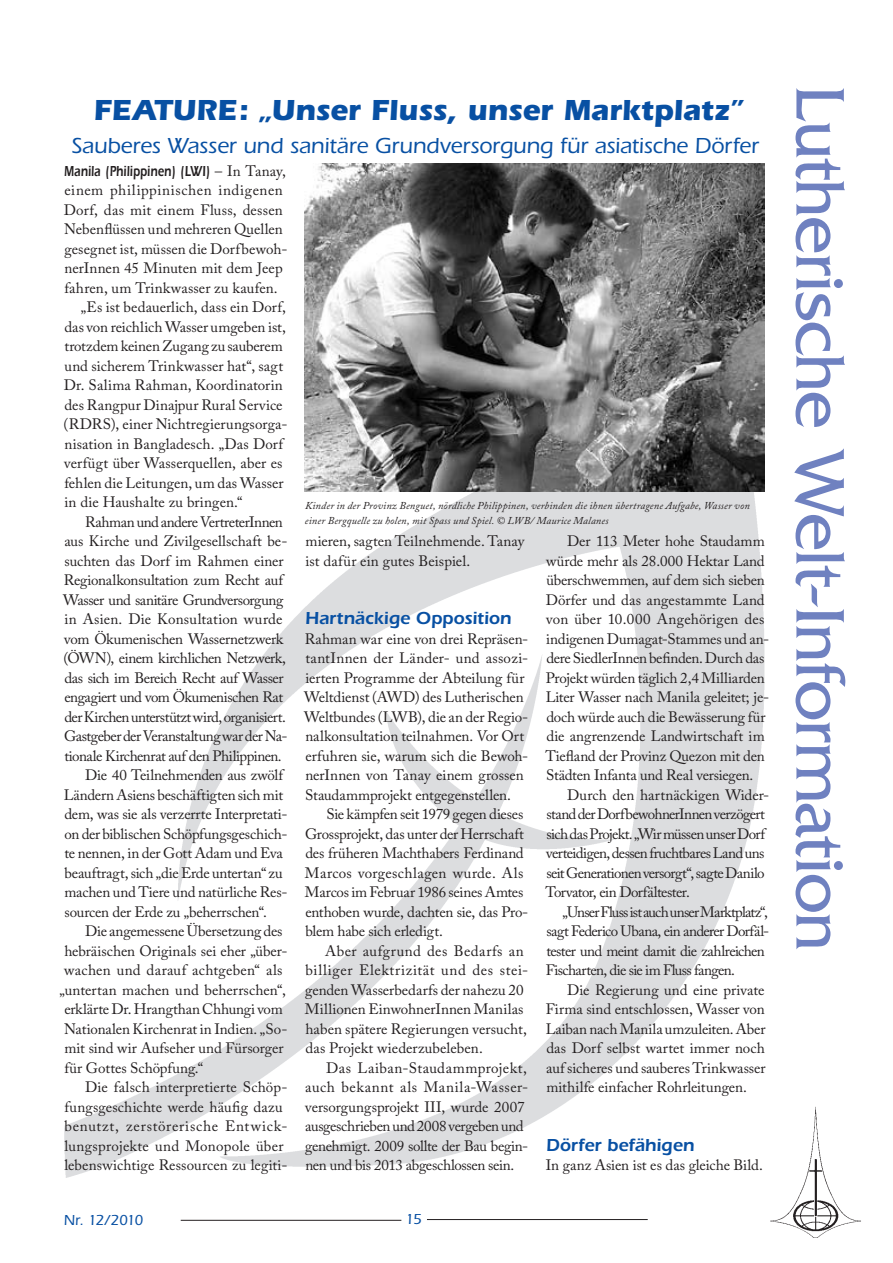
<style>
.page{position:relative;width:893px;height:1263px;background:#fff}
.page>*{position:absolute;margin:0;border:0;box-sizing:border-box;transform-origin:0 0}
.t1{font:72px "Friz Quadrata";letter-spacing:-.02em;color:#6f81c0}
.t2{font:700 30px "Itc Eras";letter-spacing:-.005em;color:#0850a3}
.t3{font:500 22.5px "Itc Eras";letter-spacing:-.005em;color:#0850a3}
.t4{font:600 18px "Itc Eras";color:#0850a3}
.t5{font:15px/19.5px "Adobe Caslon Pro";letter-spacing:-.005em;color:#231f20}
.t6{font:15px/19.5px "Adobe Caslon Pro";letter-spacing:-.04em;color:#231f20}
.t7{font:15px "Adobe Caslon Pro";letter-spacing:-.035em;color:#231f20}
.t8{font:15px/19.5px "Adobe Caslon Pro";letter-spacing:-.045em;color:#231f20}
.t9{font:15px "Adobe Caslon Pro";letter-spacing:.015em;color:#231f20}
.t10{font:600 15px "Itc Eras";letter-spacing:.005em;color:#231f20;scale:.75 1}
.t11{font:15px "Adobe Caslon Pro";letter-spacing:-.03em;color:#231f20}
.t12{font:15px "Adobe Caslon Pro";letter-spacing:.05em;color:#231f20}
.t13{font:15px "Adobe Caslon Pro";letter-spacing:.035em;color:#231f20}
.t14{font:15px "Adobe Caslon Pro";letter-spacing:.02em;color:#231f20}
.t15{font:500 15px "Itc Eras";letter-spacing:-.07em;color:#0850a3}
.t16{font:italic 10.5px/15px "Adobe Caslon Pro";letter-spacing:.015em;color:#231f20}
.s1{font-family:"Adobe Caslon Pro";font-weight:400}
</style>
<div class="page">
<hr style="left:181px;top:1220px;width:220px;height:1px;background:#231f20">
<hr style="left:427px;top:1219px;width:221px;height:1px;background:#231f20">
<img style="left:770px;top:1106px;width:91px;height:132px">
<img style="left:64px;top:403px;width:701px;height:775px">
<img style="left:304px;top:164px;width:460px;height:328px">
<h2 class="t2" style="left:94px;top:93px;width:651px">FEATURE: „Unser Fluss, unser Marktplatz”</h2>
<h3 class="t3" style="left:71px;top:133px;width:689px">Sauberes Wasser und sanitäre Grundversorgung für asiatische Dörfer</h3>
<p class="t10" style="left:64px;top:162px;width:297px">Manila (Philippinen) (LWI) <span class="s1">– In Tanay,</span></p>
<p class="t13" style="left:64px;top:181px;width:220px">einem philippinischen indigenen</p>
<p class="t9" style="left:64px;top:201px;width:220px">Dorf, das mit einem Fluss, dessen</p>
<p class="t5" style="left:64px;top:219px;width:220px">Nebenflüssen und mehreren Quellen</p>
<p class="t5" style="left:64px;top:239px;width:225px">gesegnet ist, müssen die Dorfbewoh-</p>
<p class="t5" style="left:64px;top:258px;width:220px">nerInnen 45 Minuten mit dem Jeep</p>
<p class="t5" style="left:64px;top:278px;width:215px">fahren, um Trinkwasser zu kaufen.</p>
<p class="t5" style="left:81px;top:297px;width:207px">„Es ist bedauerlich, dass ein Dorf,</p>
<p class="t5" style="left:64px;top:317px;width:223px">das von reichlich Wasser umgeben ist,</p>
<p class="t5" style="left:64px;top:336px;width:220px">trotzdem keinen Zugang zu sauberem</p>
<p class="t5" style="left:65px;top:356px;width:220px">und sicherem Trinkwasser hat“, sagt</p>
<p class="t5" style="left:64px;top:375px;width:220px">Dr. Salima Rahman, Koordinatorin</p>
<p class="t5" style="left:64px;top:395px;width:220px">des Rangpur Dinajpur Rural Service</p>
<p class="t5" style="left:64px;top:414px;width:225px">(RDRS), einer Nichtregierungsorga-</p>
<p class="t5" style="left:64px;top:434px;width:220px">nisation in Bangladesch. „Das Dorf</p>
<p class="t5" style="left:64px;top:453px;width:220px">verfügt über Wasserquellen, aber es</p>
<p class="t5" style="left:64px;top:473px;width:221px">fehlen die Leitungen, um das Wasser</p>
<p class="t5" style="left:64px;top:492px;width:180px">in die Haushalte zu bringen.“</p>
<p class="t7" style="left:85px;top:513px;width:199px">Rahman und andere VertreterInnen</p>
<p class="t5" style="left:64px;top:531px;width:225px">aus Kirche und Zivilgesellschaft be-</p>
<p class="t5" style="left:65px;top:551px;width:220px">suchten das Dorf im Rahmen einer</p>
<p class="t5" style="left:64px;top:570px;width:221px">Regionalkonsultation zum Recht auf</p>
<p class="t7" style="left:63px;top:591px;width:222px">Wasser und sanitäre Grundversorgung</p>
<p class="t5" style="left:64px;top:609px;width:220px">in Asien. Die Konsultation wurde</p>
<p class="t5" style="left:64px;top:629px;width:220px">vom Ökumenischen Wassernetzwerk</p>
<p class="t7" style="left:64px;top:649px;width:224px">(ÖWN), einem kirchlichen Netzwerk,</p>
<p class="t11" style="left:64px;top:669px;width:221px">das sich im Bereich Recht auf Wasser</p>
<p class="t7" style="left:64px;top:688px;width:220px">engagiert und vom Ökumenischen Rat</p>
<p class="t6" style="left:64px;top:707px;width:223px">der Kirchen unterstützt wird, organisiert.</p>
<p class="t7" style="left:64px;top:727px;width:225px">Gastgeber der Veranstaltung war der Na-</p>
<p class="t6" style="left:64px;top:746px;width:219px">tionale Kirchenrat auf den Philippinen.</p>
<p class="t5" style="left:85px;top:765px;width:199px">Die 40 Teilnehmenden aus zwölf</p>
<p class="t5" style="left:64px;top:785px;width:221px">Ländern Asiens beschäftigten sich mit</p>
<p class="t5" style="left:64px;top:804px;width:224px">dem, was sie als verzerrte Interpretati-</p>
<p class="t5" style="left:64px;top:824px;width:224px">on der biblischen Schöpfungsgeschich-</p>
<p class="t5" style="left:64px;top:843px;width:220px">te nennen, in der Gott Adam und Eva</p>
<p class="t5" style="left:65px;top:863px;width:220px">beauftragt, sich „die Erde untertan“ zu</p>
<p class="t5" style="left:64px;top:882px;width:224px">machen und Tiere und natürliche Res-</p>
<p class="t5" style="left:65px;top:902px;width:204px">sourcen der Erde zu „beherrschen“.</p>
<p class="t5" style="left:85px;top:921px;width:199px">Die angemessene Übersetzung des</p>
<p class="t5" style="left:64px;top:941px;width:224px">hebräischen Originals sei eher „über-</p>
<p class="t14" style="left:64px;top:961px;width:220px">wachen und darauf achtgeben“ als</p>
<p class="t5" style="left:59px;top:980px;width:228px">„untertan machen und beherrschen“,</p>
<p class="t5" style="left:64px;top:999px;width:220px">erklärte Dr. Hrangthan Chhungi vom</p>
<p class="t5" style="left:64px;top:1019px;width:225px">Nationalen Kirchenrat in Indien. „So-</p>
<p class="t5" style="left:64px;top:1038px;width:221px">mit sind wir Aufseher und Fürsorger</p>
<p class="t5" style="left:64px;top:1058px;width:140px">für Gottes Schöpfung.“</p>
<p class="t5" style="left:85px;top:1077px;width:204px">Die falsch interpretierte Schöp-</p>
<p class="t5" style="left:64px;top:1097px;width:220px">fungsgeschichte werde häufig dazu</p>
<p class="t12" style="left:65px;top:1117px;width:224px">benutzt, zerstörerische Entwick-</p>
<p class="t9" style="left:64px;top:1137px;width:221px">lungsprojekte und Monopole über</p>
<p class="t5" style="left:64px;top:1155px;width:224px">lebenswichtige Ressourcen zu legiti-</p>
<p class="t16" style="left:305px;top:498px;width:446px">Kinder in der Provinz Benguet, nördliche Philippinen, verbinden die ihnen übertragene Aufgabe, Wasser von einer Bergquelle zu holen, mit Spass und Spiel. © LWB/ Maurice Malanes</p>
<p class="t5" style="left:305px;top:531px;width:220px">mieren, sagten Teilnehmende. Tanay ist dafür ein gutes Beispiel.</p>
<p class="t5" style="left:545px;top:531px;width:225px;text-indent:22px">Der 113 Meter hohe Staudamm würde mehr als 28.000 Hektar Land überschwemmen, auf dem sich sieben Dörfer und das angestammte Land von über 10.000 Angehörigen des indigenen Dumagat-Stammes und an&shy;dere SiedlerInnen befinden. Durch das Projekt würden täglich 2,4 Milliarden Liter Wasser nach Manila geleitet; je&shy;doch würde auch die Bewässerung für die angrenzende Landwirtschaft im Tiefland der Provinz Quezon mit den Städten Infanta und Real versiegen.</p>
<p class="t6" style="left:545px;top:785px;width:225px;text-indent:22px">Durch den hartnäckigen Wider&shy;stand der DorfbewohnerInnen verzögert sich das Projekt. „Wir müssen unser Dorf verteidigen, dessen fruchtbares Land uns seit Generationen versorgt“, sagte Danilo Torvator, ein Dorfältester.</p>
<p class="t8" style="left:546px;top:902px;width:225px;text-indent:17px">„Unser Fluss ist auch unser Marktplatz“, sagt Federico Ubana, ein anderer Dorfäl&shy;tester und meint damit die zahlreichen Fischarten, die sie im Fluss fangen.</p>
<p class="t5" style="left:546px;top:980px;width:221px;text-align:justify;text-indent:21px">Die Regierung und eine private Firma sind entschlossen, Wasser von Laiban nach Manila umzuleiten. Aber das Dorf selbst wartet immer noch auf sicheres und sauberes Trinkwasser mithilfe einfacher Rohrleitungen.</p>
<p class="t4" style="left:305px;top:608px;width:208px">Hartnäckige Opposition</p>
<p class="t5" style="left:304px;top:629px;width:226px">Rahman war eine von drei Repräsen&shy;tantInnen der Länder- und assozi&shy;ierten Programme der Abteilung für Weltdienst (AWD) des Lutherischen Weltbundes (LWB), die an der Regio&shy;nalkonsultation teilnahmen. Vor Ort erfuhren sie, warum sich die Bewoh&shy;nerInnen von Tanay einem grossen Staudammprojekt entgegenstellen.</p>
<p class="t5" style="left:305px;top:804px;width:225px;text-indent:21px">Sie kämpfen seit 1979 gegen dieses Grossprojekt, das unter der Herrschaft des früheren Machthabers Ferdinand Marcos vorgeschlagen wurde. Als Marcos im Februar 1986 seines Amtes enthoben wurde, dachten sie, das Pro&shy;blem habe sich erledigt.</p>
<p class="t5" style="left:305px;top:941px;width:225px;text-indent:20px">Aber aufgrund des Bedarfs an billiger Elektrizität und des stei&shy;genden Wasserbedarfs der nahezu 20<br>Millionen EinwohnerInnen Manilas haben spätere Regierungen versucht, das Projekt wiederzubeleben.</p>
<p class="t5" style="left:305px;top:1058px;width:225px;text-indent:21px">Das Laiban-Staudammprojekt, auch bekannt als Manila-Wasser&shy;versorgungsprojekt III, wurde 2007 ausgeschrieben und 2008 vergeben und genehmigt. 2009 sollte der Bau begin&shy;nen und bis 2013 abgeschlossen sein.</p>
<p class="t4" style="left:546px;top:1134px;width:150px">Dörfer befähigen</p>
<p class="t5" style="left:546px;top:1155px;width:219px">In ganz Asien ist es das gleiche Bild.</p>
<p class="t15" style="left:64px;top:1212px;width:81px">Nr. 12/2010</p>
<p class="t15" style="left:406px;top:1211px;width:16px">15</p>
<h1 class="t1" style="left:860px;top:85px;width:868px;rotate:90deg">Lutherische Welt-Information</h1>
</div>
